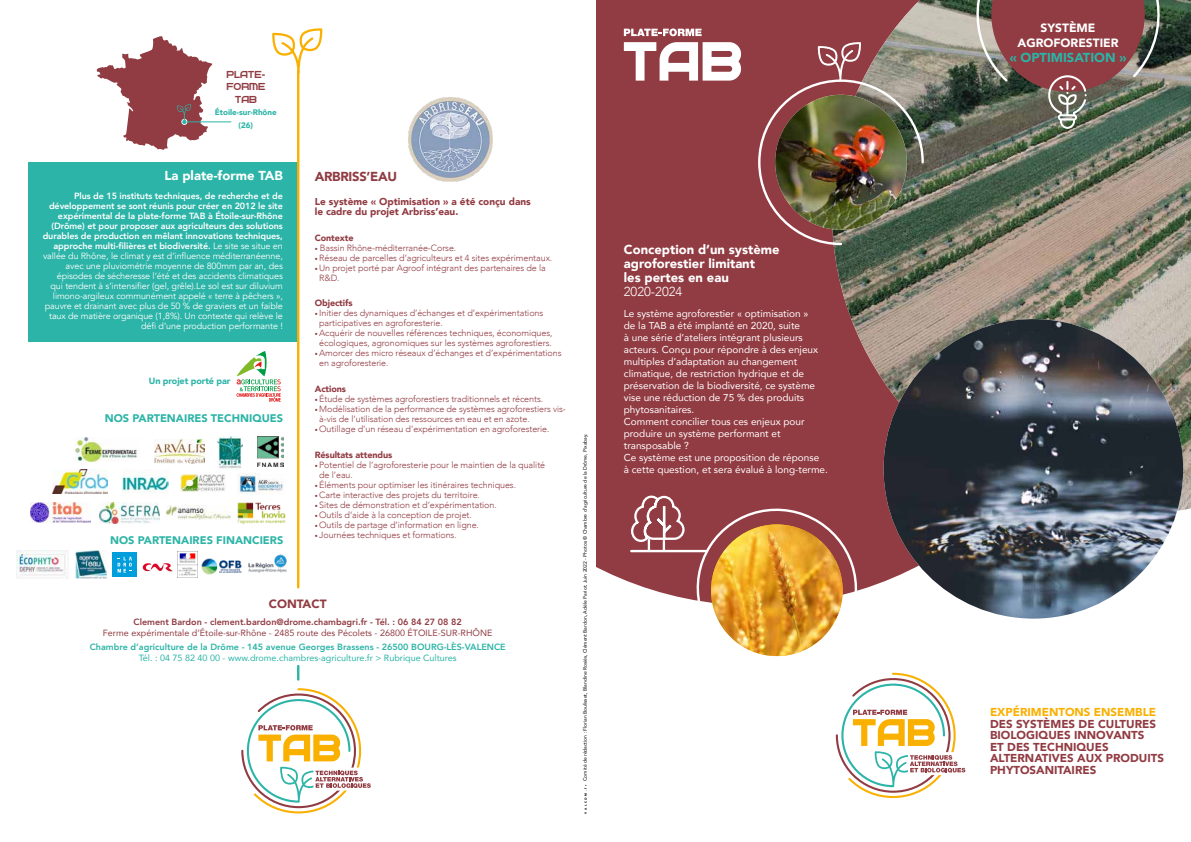
<style>
.page{position:relative;width:1191px;height:842px;background:#fff}
.page>*{position:absolute;margin:0;border:0;box-sizing:border-box;transform-origin:0 0}
.t1{font:900 13px/14px "Avenir";color:#fff}
.t2{font:900 13px "Avenir";color:#2bb4a7}
.t3{font:900 13px "Avenir";letter-spacing:-.02em;color:#913b42}
.t4{font:300 13px "Avenir";color:#fff}
.t5{font:900 12px/15px "Avenir";color:#fff;text-align:center}
.t6{font:900 12px "Avenir";color:#913b42}
.t7{font:900 11.5px/11.5px "Avenir";color:#913b42}
.t8{font:900 11.5px "Avenir";color:#f9b000}
.t9{font:900 11px "Avenir";color:#2bb4a7}
.t10{font:300 10.5px/12.6px "Neighbor";color:#913b42;text-align:center}
.t11{font:10px/12px "Avenir";color:#fff}
.t12{font:900 10px/10px "Avenir";color:#913b42}
.t13{font:300 9px/10px "Avenir";letter-spacing:-.01em;color:#913b42}
.t14{font:9px/10px "Avenir";letter-spacing:-.01em;color:#fff;text-align:right}
.t15{font:9px "Avenir";color:#913b42}
.t16{font:800 9px "Avenir";color:#2bb4a7}
.t17{font:9px "Avenir";color:#2bb4a7}
.t18{font:800 9px "Avenir";color:#913b42}
.t19{font:900 9px "Avenir";letter-spacing:-.01em;color:#913b42}
.t20{font:900 9px "Avenir";letter-spacing:-.01em;color:#2bb4a7}
.t21{font:900 8.1px/12.7px "Avenir";color:#2bb4a7;text-align:center}
.t22{font:5px "Avenir";color:#000}
.s1{font-family:"Helvetica";font-weight:700}
.s2{font-weight:800}
.s3{font-size:6px}
.s4{font-weight:900;font-size:3px}
</style>
<div class="page">
<div style="left:596px;top:0;width:510px;height:601px;background:#913b42"></div>
<svg style="left:836px;top:673px;width:129px;height:125px"></svg>
<img style="left:832px;top:0;width:359px;height:514px">
<img style="left:883px;top:319px;width:300px;height:300px;border-radius:150px">
<svg style="left:630px;top:494px;width:237px;height:163px"></svg>
<svg style="left:757px;top:42px;width:168px;height:204px;background:#8b605e"></svg>
<img style="left:775px;top:95px;width:131px;height:135px">
<svg style="left:624px;top:42px;width:117px;height:39px"></svg>
<svg style="left:624px;top:28px;width:77px;height:8px"></svg>
<img style="left:964px;top:0;width:204px;height:129px">
<svg style="left:297px;top:666px;width:2px;height:13px"></svg>
<svg style="left:272px;top:28px;width:50px;height:46px"></svg>
<svg style="left:241px;top:688px;width:130px;height:125px"></svg>
<div style="left:28px;top:162px;width:270px;height:179px;background:#2bb4a7"></div>
<hr style="left:297px;top:71px;width:2px;height:516px;background:#f9b000">
<svg style="left:237px;top:351px;width:44px;height:50px"></svg>
<svg style="left:96px;top:36px;width:116px;height:114px"></svg>
<hr style="left:187px;top:122px;width:44px;height:1px;background:#2bb4a7">
<img style="left:711px;top:524px;width:131px;height:132px;border-radius:66px">
<img style="left:76px;top:438px;width:62px;height:24px">
<img style="left:155px;top:439px;width:50px;height:25px">
<img style="left:217px;top:437px;width:25px;height:32px">
<img style="left:257px;top:437px;width:26px;height:29px">
<img style="left:52px;top:469px;width:55px;height:25px">
<img style="left:123px;top:469px;width:45px;height:24px">
<img style="left:180px;top:475px;width:45px;height:17px">
<img style="left:238px;top:474px;width:46px;height:21px">
<img style="left:31px;top:503px;width:59px;height:19px">
<img style="left:100px;top:503px;width:59px;height:20px">
<img style="left:166px;top:505px;width:64px;height:15px">
<img style="left:238px;top:503px;width:48px;height:22px">
<div style="left:112px;top:552px;width:25px;height:25px;background:#009edc"></div>
<svg style="left:118px;top:557px;width:14px;height:15px"></svg>
<svg style="left:143px;top:563px;width:30px;height:8px"></svg>
<img style="left:16px;top:551px;width:52px;height:26px">
<img style="left:75px;top:551px;width:31px;height:27px">
<img style="left:177px;top:552px;width:20px;height:25px">
<img style="left:201px;top:558px;width:41px;height:17px">
<img style="left:248px;top:554px;width:39px;height:19px">
<img style="left:409px;top:98px;width:83px;height:83px">
<p class="t10" style="left:226px;top:68px;width:40px">PLATE<span class="s1">-<br></span>FORME<br>TAB</p>
<p class="t21" style="left:215px;top:106px;width:64px">Étoile-sur-Rhône (26)</p>
<h1 class="t1" style="left:165px;top:168px;width:120px">La plate-forme TAB</h1>
<p class="t14" style="left:43px;top:191px;width:242px"><span class="s2">Plus de 15 instituts techniques, de recherche et de développement se sont réunis pour créer en 2012 le site expérimental de la plate-forme TAB à Étoile-sur-Rhône (Drôme) et pour proposer aux agriculteurs des solutions durables de production en mêlant innovations techniques, approche multi-filières et biodiversité.</span> Le site se situe en vallée du Rhône, le climat y est d’influence méditerranéenne, avec une pluviométrie moyenne de 800mm par an, des épisodes de sécheresse l’été et des accidents climatiques qui tendent à s’intensifier (gel, grêle).Le sol est sur diluvium limono-argileux communément appelé « terre à pêchers », pauvre et drainant avec plus de 50 % de graviers et un faible taux de matière organique (1,8%). Un contexte qui relève le défi d’une production performante !</p>
<p class="t20" style="left:149px;top:373px;width:83px">Un projet porté par</p>
<p class="t9" style="left:105px;top:408px;width:180px">NOS PARTENAIRES TECHNIQUES</p>
<p class="t9" style="left:110px;top:530px;width:175px">NOS PARTENAIRES FINANCIERS</p>
<h1 class="t3" style="left:315px;top:165px;width:84px">ARBRISS’EAU</h1>
<p class="t12" style="left:315px;top:196px;width:217px">Le système « Optimisation » a été conçu dans le cadre du projet Arbriss’eau.</p>
<p class="t19" style="left:315px;top:230px;width:40px">Contexte</p>
<p class="t13" style="left:315px;top:242px;width:143px"><span class="s3">•</span> Bassin Rhône-méditerranée-Corse.</p>
<p class="t13" style="left:315px;top:252px;width:239px"><span class="s3">•</span> Réseau de parcelles d’agriculteurs et 4 sites expérimentaux.</p>
<p class="t13" style="left:319px;top:262px;width:228px;text-indent:-4px"><span class="s3">•</span> Un projet porté par Agroof intégrant des partenaires de la<br>R&amp;D.</p>
<p class="t19" style="left:315px;top:295px;width:39px">Objectifs</p>
<p class="t13" style="left:319px;top:308px;width:226px;text-indent:-4px"><span class="s3">•</span> Initier des dynamiques d’échanges et d’expérimentations participatives en agroforesterie.</p>
<p class="t13" style="left:315px;top:328px;width:239px;text-align:center"><span class="s3">•</span> Acquérir de nouvelles références techniques, économiques, écologiques, agronomiques sur les systèmes agroforestiers.</p>
<p class="t13" style="left:319px;top:348px;width:244px;text-indent:-4px"><span class="s3">•</span> Amorcer des micro réseaux d’échanges et d’expérimentations en agroforesterie.</p>
<p class="t19" style="left:315px;top:381px;width:33px">Actions</p>
<p class="t13" style="left:315px;top:394px;width:230px"><span class="s3">•</span> Étude de systèmes agroforestiers traditionnels et récents.</p>
<p class="t13" style="left:319px;top:404px;width:248px;text-indent:-4px"><span class="s3">•</span> Modélisation de la performance de systèmes agroforestiers vis&shy;à-vis de l’utilisation des ressources en eau et en azote.</p>
<p class="t13" style="left:315px;top:424px;width:236px"><span class="s3">•</span> Outillage d’un réseau d’expérimentation en agroforesterie.</p>
<p class="t19" style="left:315px;top:447px;width:79px">Résultats attendus</p>
<p class="t13" style="left:319px;top:459px;width:227px;text-indent:-4px"><span class="s3">•</span> Potentiel de l’agroforesterie pour le maintien de la qualité de l’eau.</p>
<p class="t13" style="left:315px;top:479px;width:203px"><span class="s3">•</span> Éléments pour optimiser les itinéraires techniques.</p>
<p class="t13" style="left:315px;top:489px;width:167px"><span class="s3">•</span> Carte interactive des projets du territoire.</p>
<p class="t13" style="left:315px;top:499px;width:184px"><span class="s3">•</span> Sites de démonstration et d’expérimentation.</p>
<p class="t13" style="left:315px;top:509px;width:159px"><span class="s3">•</span> Outils d’aide à la conception de projet.</p>
<p class="t13" style="left:315px;top:519px;width:166px"><span class="s3">•</span> Outils de partage d’information en ligne.</p>
<p class="t13" style="left:315px;top:529px;width:143px"><span class="s3">•</span> Journées techniques et formations.</p>
<h2 class="t6" style="left:269px;top:594px;width:59px">CONTACT</h2>
<p class="t18" style="left:134px;top:615px;width:330px">Clement Bardon - clement.bardon@drome.chambagri.fr - Tél. : 06 84 27 08 82</p>
<p class="t15" style="left:103px;top:625px;width:391px">Ferme expérimentale d’Étoile-sur-Rhône - 2485 route des Pécolets - 26800 ÉTOILE-SUR-RHÔNE</p>
<p class="t16" style="left:90px;top:639px;width:417px">Chambre d’agriculture de la Drôme - 145 avenue Georges Brassens - 26500 BOURG-LÈS-VALENCE</p>
<p class="t17" style="left:139px;top:650px;width:320px">Tél. : 04 75 82 40 00 - www.drome.chambres-agriculture.fr &gt; Rubrique Cultures</p>
<p class="t22" style="left:581px;top:814px;width:381px;rotate:-90deg"><span class="s4">V A L C O M . f r</span> Comité de rédaction : Florian Boulisset, Blandine Rosiès, Clément Bardon, Adèle Pariot. Juin 2022 - Photos © Chambre d’agriculture de la Drôme, Pixabay.</p>
<h1 class="t1" style="left:624px;top:242px;width:157px">Conception d’un système agroforestier limitant<br>les pertes en eau</h1>
<h1 class="t4" style="left:624px;top:284px;width:60px">2020-2024</h1>
<p class="t11" style="left:624px;top:308px;width:206px">Le système agroforestier « optimisation »<br>de la TAB a été implanté en 2020, suite<br>à une série d’ateliers intégrant plusieurs acteurs. Conçu pour répondre à des enjeux multiples d’adaptation au changement climatique, de restriction hydrique et de préservation de la biodiversité, ce système vise une réduction de 75 % des produits phytosanitaires.<br>Comment concilier tous ces enjeux pour produire un système performant et transposable ?<br>Ce système est une proposition de réponse<br>à cette question, et sera évalué à long-terme.</p>
<h2 class="t5" style="left:1017px;top:20px;width:103px">SYSTÈME<br>AGROFORESTIER</h2>
<h1 class="t2" style="left:1009px;top:46px;width:118px">« OPTIMISATION »</h1>
<p class="t8" style="left:990px;top:702px;width:168px">EXPÉRIMENTONS ENSEMBLE</p>
<p class="t7" style="left:990px;top:718px;width:175px">DES SYSTÈMES DE CULTURES<br>BIOLOGIQUES INNOVANTS<br>ET DES TECHNIQUES<br>ALTERNATIVES AUX PRODUITS<br>PHYTOSANITAIRES</p>
</div>
